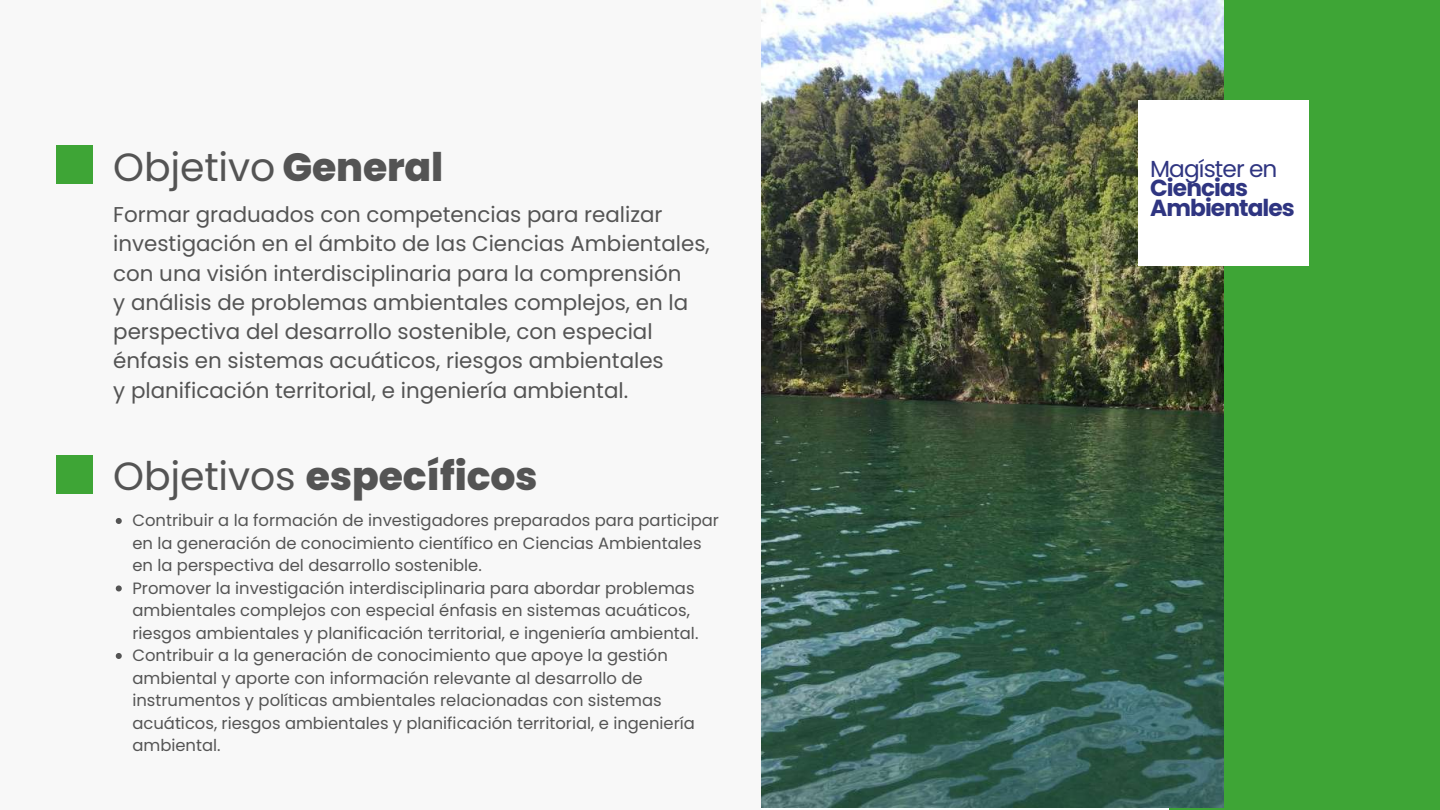
<style>
.page{position:relative;width:1440px;height:810px;background:#fff}
.page>*{position:absolute;margin:0;border:0;box-sizing:border-box;transform-origin:0 0}
.t1{font:800 39.4px "Poppins";letter-spacing:-.005em;color:#545454}
.t2{font:39.4px "Poppins";letter-spacing:-.005em;color:#545454}
.t3{font:700 23.3px/19.5px "Poppins";letter-spacing:-.04em;color:#2f3581}
.t4{font:23.3px "Poppins";letter-spacing:-.04em;color:#2f3581}
.t5{font:21.4px/29.2px "Poppins";color:#545454}
.t6{font:16.4px/22.5px "Poppins";color:#545454}
.s1{font-weight:800}
.s2{font-weight:400}
</style>
<div class="page">
<div style="left:1169px;top:0;width:271px;height:810px;background:#3ea536"></div>
<img style="left:761px;top:0;width:462px;height:808px">
<div style="left:0;top:0;width:761px;height:810px;background:#f8f8f8"></div>
<div style="left:1138px;top:100px;width:171px;height:166px;background:#fff"></div>
<div style="left:56px;top:145px;width:37px;height:38px;background:#3ea536"></div>
<div style="left:56px;top:456px;width:37px;height:38px;background:#3ea536"></div>
<svg style="left:116px;top:518px;width:6px;height:6px"></svg>
<svg style="left:116px;top:585px;width:6px;height:6px"></svg>
<svg style="left:116px;top:653px;width:6px;height:6px"></svg>
<h1 class="t2" style="left:113px;top:140px;width:332px">Objetivo <span class="s1">General</span></h1>
<p class="t5" style="left:113px;top:200px;width:598px">Formar graduados con competencias para realizar investigación en el ámbito de las Ciencias Ambientales, con una visión interdisciplinaria para la comprensión<br>y análisis de problemas ambientales complejos, en la perspectiva del desarrollo sostenible, con especial énfasis en sistemas acuáticos, riesgos ambientales<br>y planificación territorial, e ingeniería ambiental.</p>
<h1 class="t1" style="left:113px;top:449px;width:426px"><span class="s2">Objetivos</span> específicos</h1>
<p class="t6" style="left:132px;top:509px;width:588px">Contribuir a la formación de investigadores preparados para participar en la generación de conocimiento científico en Ciencias Ambientales en la perspectiva del desarrollo sostenible.<br>Promover la investigación interdisciplinaria para abordar problemas ambientales complejos con especial énfasis en sistemas acuáticos, riesgos ambientales y planificación territorial, e ingeniería ambiental.<br>Contribuir a la generación de conocimiento que apoye la gestión ambiental y aporte con información relevante al desarrollo de instrumentos y políticas ambientales relacionadas con sistemas acuáticos, riesgos ambientales y planificación territorial, e ingeniería ambiental.</p>
<h2 class="t4" style="left:1150px;top:152px;width:129px">Magíster en</h2>
<h2 class="t3" style="left:1150px;top:178px;width:146px">Ciencias<br>Ambientales</h2>
</div>
